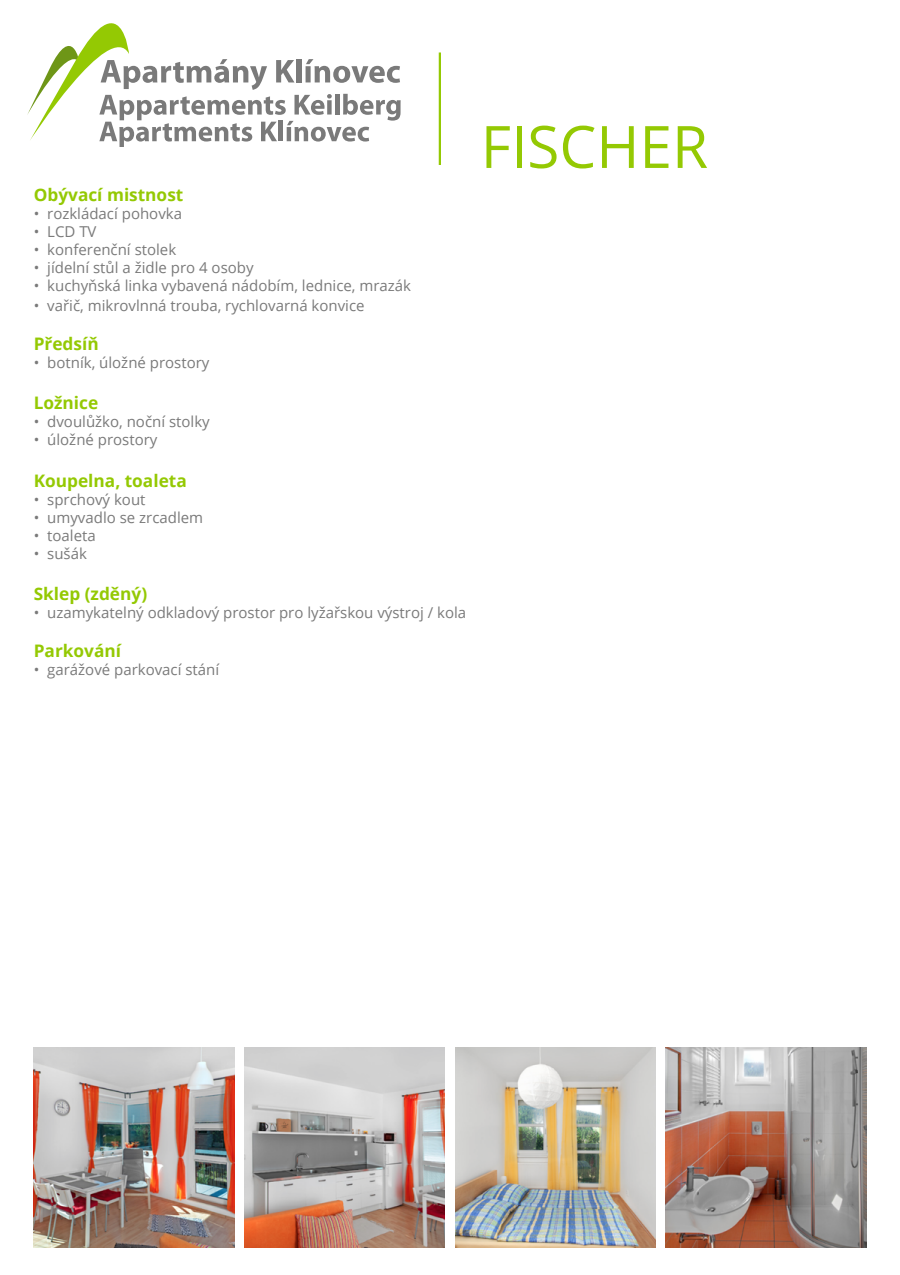
<style>
.page{position:relative;width:900px;height:1275px;background:#fff}
.page>*{position:absolute;margin:0;border:0;box-sizing:border-box;transform-origin:0 0}
.t1{font:58.5px "Open Sans";color:#94c903}
.t2{font:700 17.25px "Open Sans";color:#94c903}
.t3{font:15px "Open Sans";color:#7a7a7a}
</style>
<div class="page">
<svg style="left:27px;top:23px;width:374px;height:124px"></svg>
<hr style="left:439px;top:52px;width:2px;height:113px;background:#94c903">
<img style="left:34px;top:1048px;width:200px;height:200px">
<img style="left:244px;top:1048px;width:201px;height:200px">
<img style="left:455px;top:1048px;width:201px;height:200px">
<img style="left:666px;top:1048px;width:200px;height:200px">
<p class="t2" style="left:34px;top:182px;width:151px">Obývací mistnost</p>
<p class="t3" style="left:34px;top:203px;width:150px">• rozkládací pohovka</p>
<p class="t3" style="left:34px;top:221px;width:64px">• LCD TV</p>
<p class="t3" style="left:34px;top:239px;width:144px">• konferenční stolek</p>
<p class="t3" style="left:34px;top:257px;width:221px">• jídelní stůl a židle pro 4 osoby</p>
<p class="t3" style="left:34px;top:275px;width:379px">• kuchyňská linka vybavená nádobím, lednice, mrazák</p>
<p class="t3" style="left:34px;top:296px;width:332px">• vařič, mikrovlnná trouba, rychlovarná konvice</p>
<p class="t2" style="left:34px;top:332px;width:66px">Předsíň</p>
<p class="t3" style="left:34px;top:352px;width:177px">• botník, úložné prostory</p>
<p class="t2" style="left:34px;top:391px;width:66px">Ložnice</p>
<p class="t3" style="left:34px;top:412px;width:178px">• dvoulůžko, noční stolky</p>
<p class="t3" style="left:34px;top:430px;width:125px">• úložné prostory</p>
<p class="t2" style="left:34px;top:468px;width:155px">Koupelna, toaleta</p>
<p class="t3" style="left:34px;top:489px;width:113px">• sprchový kout</p>
<p class="t3" style="left:34px;top:507px;width:171px">• umyvadlo se zrcadlem</p>
<p class="t3" style="left:34px;top:525px;width:64px">• toaleta</p>
<p class="t3" style="left:34px;top:543px;width:55px">• sušák</p>
<p class="t2" style="left:34px;top:582px;width:115px">Sklep (zděný)</p>
<p class="t3" style="left:34px;top:603px;width:434px">• uzamykatelný odkladový prostor pro lyžařskou výstroj / kola</p>
<p class="t2" style="left:34px;top:639px;width:89px">Parkování</p>
<p class="t3" style="left:34px;top:659px;width:187px">• garážové parkovací stání</p>
<h1 class="t1" style="left:481px;top:107px;width:229px">FISCHER</h1>
</div>
